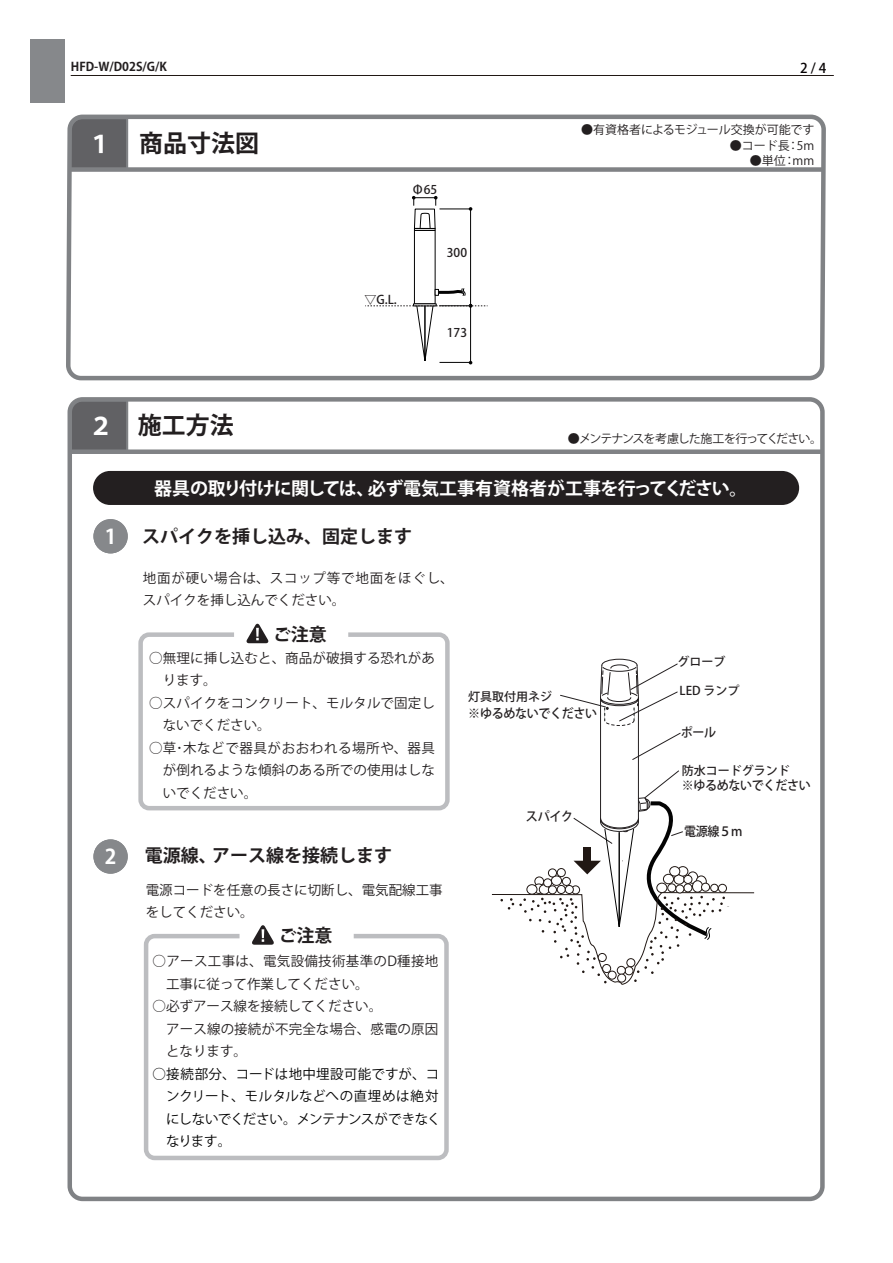
<style>
.page{position:relative;width:893px;height:1263px;background:#fff}
.page>*{position:absolute;margin:0;border:0;box-sizing:border-box;transform-origin:0 0}
.t1{font:700 24px "Koz Go Pro";color:#231f20}
.t2{font:700 20.25px "Koz Go Pro";color:#fff}
.t3{font:700 18px "Koz Go Pro";color:#231f20}
.t4{font:700 18px "Koz Go Pro";letter-spacing:-.02em;color:#fff}
.t5{font:13.5px/22.5px "Koz Go Pro";color:#231f20}
.t6{font:13.5px/22.5px "Koz Go Pr 6 N";letter-spacing:.01em;color:#231f20}
.t7{font:13.5px/22.5px "Koz Go Pro";color:#030303}
.t8{font:13.5px/22.5px "Koz Go Pro";letter-spacing:.055em;color:#231f20}
.t9{font:13.5px/22.5px "Koz Go Pro";letter-spacing:.02em;color:#231f20}
.t10{font:500 13.5px "Koz Go Pro";color:#070304}
.t11{font:500 12.75px "Koz Go Pr 6 N";letter-spacing:-.025em;color:#231f20;scale:.94 1}
.t12{font:12px "Koz Go Pro";letter-spacing:-.07em;color:#231f20}
.t13{font:500 12px "Koz Go Pr 6 N";color:#231f20}
.t14{font:12px "Koz Go Pr 6 N";color:#231f20}
.t15{font:500 12px "Koz Go Pro";color:#231f20}
.t16{font:700 12px "Koz Go Pro";color:#231f20}
.s1{color:#fff}
.s2{font-family:"Koz Go Pr 6 N"}
</style>
<div class="page">
<hr style="left:600px;top:700px;width:1px;height:118px;background:#231f20">
<hr style="left:638px;top:699px;width:1px;height:119px;background:#231f20">
<svg style="left:560px;top:658px;width:118px;height:68px"></svg>
<svg style="left:632px;top:733px;width:49px;height:27px"></svg>
<svg style="left:246px;top:623px;width:23px;height:20px"></svg>
<div style="left:138px;top:632px;width:312px;height:178px;border:4px solid #bcbdc0;border-radius:9px"></div>
<div style="left:73px;top:402px;width:56px;height:47px;background:#616164"></div>
<div style="left:68px;top:397px;width:757px;height:804px;border:4px solid #808285;border-radius:13px"></div>
<div style="left:70px;top:449px;width:753px;height:5px;background:#808285"></div>
<div style="left:30px;top:39px;width:34px;height:64px;background:#86888b"></div>
<hr style="left:71px;top:75px;width:763px;height:1px;background:#211814">
<div style="left:93px;top:471px;width:706px;height:34px;background:#231f20;border-radius:17px"></div>
<svg style="left:66px;top:114px;width:760px;height:267px"></svg>
<div style="left:70px;top:167px;width:753px;height:5px;background:#808285"></div>
<div style="left:414px;top:230px;width:22px;height:74px;border:1px solid #030303"></div>
<svg style="left:412px;top:196px;width:26px;height:33px"></svg>
<hr style="left:439px;top:209px;width:32px;height:1px;background:#030303">
<hr style="left:470px;top:209px;width:1px;height:97px;background:#030303">
<div style="left:413px;top:303px;width:24px;height:3px;background:#fff;border:1px solid #030303"></div>
<svg style="left:435px;top:288px;width:32px;height:9px"></svg>
<svg style="left:365px;top:304px;width:123px;height:68px"></svg>
<div style="left:95px;top:520px;width:32px;height:32px;background:#86888b;border-radius:50%"></div>
<div style="left:93px;top:519px;width:35px;height:34px;border:2px solid #86888b;border-radius:50%"></div>
<div style="left:95px;top:840px;width:32px;height:33px;background:#86888b;border-radius:50%"></div>
<div style="left:93px;top:839px;width:35px;height:35px;border:2px solid #86888b;border-radius:50%"></div>
<svg style="left:491px;top:770px;width:264px;height:215px"></svg>
<div style="left:583px;top:847px;width:8px;height:19px;background:#211814"></div>
<svg style="left:252px;top:925px;width:22px;height:20px"></svg>
<div style="left:144px;top:934px;width:305px;height:226px;border:4px solid #bcbdc0;border-radius:9px"></div>
<p class="t16" style="left:71px;top:59px;width:98px">HFD-W/D02S/G/K</p>
<h1 class="t1" style="left:88px;top:127px;width:173px"><span class="s1">１</span> 商品寸法図</h1>
<h1 class="t1" style="left:89px;top:410px;width:147px"><span class="s1">２</span> 施工方法</h1>
<p class="t15" style="left:412px;top:182px;width:27px">Φ65</p>
<p class="t15" style="left:365px;top:292px;width:34px">▽G.L.</p>
<p class="t15" style="left:447px;top:245px;width:22px">300</p>
<p class="t15" style="left:447px;top:325px;width:22px">173</p>
<p class="t10" style="left:800px;top:59px;width:28px">2 / 4</p>
<p class="t14" style="left:581px;top:123px;width:235px">●有資格者によるモジュール交換が可能です</p>
<p class="t12" style="left:730px;top:137px;width:86px">●コード長：5m</p>
<p class="t12" style="left:750px;top:152px;width:66px">●単位：mm</p>
<p class="t12" style="left:568px;top:431px;width:256px">●メンテナンスを考慮した施工を行ってください。</p>
<h2 class="t2" style="left:105px;top:523px;width:13px">1</h2>
<h2 class="t2" style="left:105px;top:844px;width:13px">12</h2>
<h3 class="t4" style="left:154px;top:476px;width:595px">器具の取り付けに関しては、必ず電気工事有資格者が工事を行ってください。</h3>
<h3 class="t3" style="left:142px;top:524px;width:272px">スパイクを挿し込み、固定します</h3>
<p class="t8" style="left:143px;top:567px;width:312px">地面が硬い場合は、スコップ等で地面をほぐし、スパイクを挿し込んでください。</p>
<h3 class="t3" style="left:273px;top:623px;width:55px">ご注意</h3>
<p class="t5" style="left:163px;top:647px;width:274px;text-indent:-14px"><span class="s2">○</span>無理に挿し込むと、商品が破損する恐れがあります。</p>
<p class="t6" style="left:163px;top:692px;width:274px;text-indent:-14px">○スパイクをコンクリート、モルタルで固定しないでください。</p>
<p class="t6" style="left:163px;top:737px;width:274px;text-align:justify;text-indent:-14px">○草･木などで器具がおおわれる場所や、器具が倒れるような傾斜のある所での使用はしないでください。</p>
<h3 class="t3" style="left:145px;top:844px;width:249px">電源線、アース線を接続します</h3>
<p class="t5" style="left:146px;top:879px;width:299px">電源コードを任意の長さに切断し、電気配線工事をしてください。</p>
<h3 class="t3" style="left:279px;top:924px;width:55px">ご注意</h3>
<p class="t9" style="left:166px;top:950px;width:274px;text-indent:-14px">○アース工事は、電気設備技術基準のD種接地工事に従って作業してください。</p>
<p class="t5" style="left:153px;top:995px;width:231px">○必ずアース線を接続してください。</p>
<p class="t5" style="left:153px;top:1018px;width:287px">　アース線の接続が不完全な場合、感電の原因</p>
<p class="t5" style="left:166px;top:1040px;width:82px">となります。</p>
<p class="t7" style="left:166px;top:1063px;width:276px;text-indent:-14px">○接続部分、コードは地中埋設可能ですが、コンクリート、モルタルなどへの直埋めは絶対にしないでください。メンテナンスができなくなります。</p>
<p class="t13" style="left:468px;top:690px;width:85px">灯具取付用ネジ</p>
<p class="t11" style="left:468px;top:706px;width:139px">※ゆるめないでください</p>
<p class="t11" style="left:526px;top:809px;width:52px">スパイク</p>
<p class="t13" style="left:678px;top:655px;width:49px">グローブ</p>
<p class="t13" style="left:679px;top:684px;width:62px">LED ランプ</p>
<p class="t11" style="left:681px;top:725px;width:39px">ポール</p>
<p class="t13" style="left:682px;top:764px;width:109px">防水コードグランド</p>
<p class="t11" style="left:682px;top:778px;width:139px">※ゆるめないでください</p>
<p class="t11" style="left:684px;top:824px;width:64px">電源線５ｍ</p>
</div>
